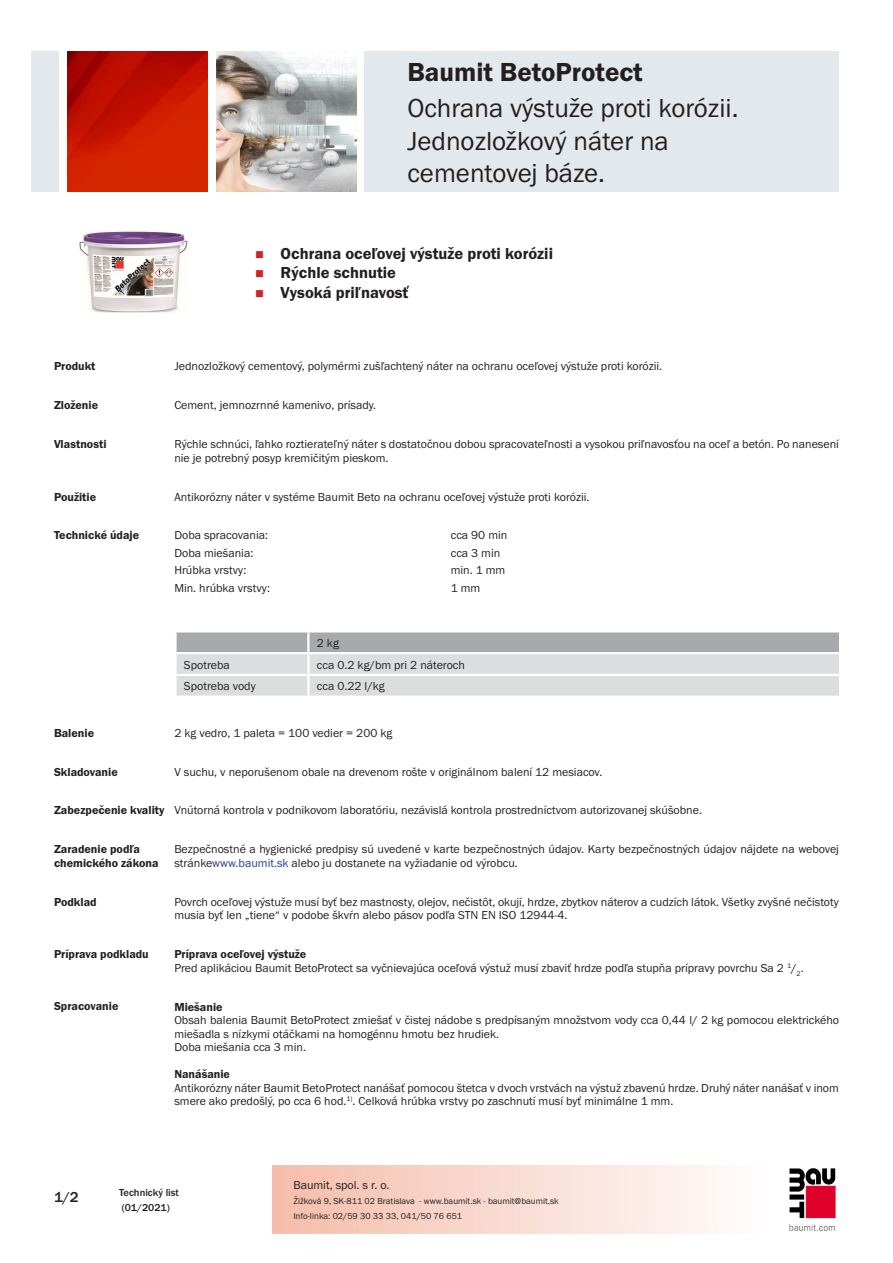
<style>
.page{position:relative;width:893px;height:1263px;background:#fff}
.page>*{position:absolute;margin:0;border:0;box-sizing:border-box;transform-origin:0 0}
.PDS_Produktname_Land{font:27px/32.4px "BM Franklin Gothic URW Boo";color:#231f20}
.PDS_Produktname{font:27px "BM Franklin Gothic URW Dem";color:#231f20}
.t1{font:16.5px "BM Franklin Gothic URW Dem";color:#231f20}
.t2{font:500 15px "BM Franklin Gothic URW";color:#231f20}
.PDS_Standard{font:12px/13.5px "BM Franklin Gothic URW Boo";color:#231f20}
.PDS_Header{font:12px/13.5px "BM Franklin Gothic URW Dem";color:#231f20}
.PDS_Standard_linksbü{font:12px "BM Franklin Gothic URW Boo";color:#231f20}
.PDS_Standard-2{font:12px "BM Franklin Gothic URW Dem";color:#231f20}
.t3{font:500 10.5px/15px "BM Franklin Gothic URW";color:#231f20}
.t4{font:9px/15px "BM Franklin Gothic URW Boo";color:#231f20}
.s1{color:#253f8e}
</style>
<div class="page">
<img style="left:789px;top:1168px;width:47px;height:63px">
<div style="left:32px;top:51px;width:27px;height:140px;background:#e2e8eb"></div>
<img style="left:68px;top:52px;width:140px;height:139px">
<img style="left:216px;top:51px;width:141px;height:140px">
<div style="left:365px;top:51px;width:474px;height:140px;background:#e2e8eb"></div>
<img style="left:79px;top:231px;width:109px;height:82px">
<svg style="left:175px;top:631px;width:665px;height:65px;background:#cfd0d3"></svg>
<hr style="left:308px;top:695px;width:533px;height:3px;background:#fff">
<p class="PDS_Produktname" style="left:407px;top:55px;width:237px">Baumit BetoProtect</p>
<p class="PDS_Produktname_Land" style="left:407px;top:92px;width:333px">Ochrana výstuže proti korózii.<br>Jednozložkový náter na cementovej báze.</p>
<p class="t1" style="left:281px;top:243px;width:274px">Ochrana oceľovej výstuže proti korózii</p>
<p class="t1" style="left:281px;top:263px;width:117px">Rýchle schnutie</p>
<p class="t1" style="left:281px;top:282px;width:130px">Vysoká priľnavosť</p>
<p class="PDS_Header" style="left:54px;top:360px;width:43px">Produkt</p>
<p class="PDS_Standard" style="left:174px;top:360px;width:489px">Jednozložkový cementový, polymérmi zušľachtený náter na ochranu oceľovej výstuže proti korózii.</p>
<p class="PDS_Header" style="left:54px;top:399px;width:46px">Zloženie</p>
<p class="PDS_Standard" style="left:174px;top:399px;width:203px">Cement, jemnozrnné kamenivo, prísady.</p>
<p class="PDS_Header" style="left:54px;top:438px;width:54px">Vlastnosti</p>
<p class="PDS_Standard" style="left:174px;top:438px;width:666px">Rýchle schnúci, ľahko roztierateľný náter s dostatočnou dobou spracovateľnosti a vysokou priľnavosťou na oceľ a betón. Po nanesení nie je potrebný posyp kremičitým pieskom.</p>
<p class="PDS_Header" style="left:54px;top:490px;width:44px">Použitie</p>
<p class="PDS_Standard" style="left:174px;top:490px;width:417px">Antikorózny náter v systéme Baumit Beto na ochranu oceľovej výstuže proti korózii.</p>
<p class="PDS_Header" style="left:54px;top:529px;width:87px">Technické údaje</p>
<p class="PDS_Standard_linksbü" style="left:174px;top:528px;width:95px">Doba spracovania:</p>
<p class="PDS_Standard_linksbü" style="left:451px;top:528px;width:58px">cca 90 min</p>
<p class="PDS_Standard_linksbü" style="left:174px;top:545px;width:81px">Doba miešania:</p>
<p class="PDS_Standard_linksbü" style="left:451px;top:545px;width:51px">cca 3 min</p>
<p class="PDS_Standard_linksbü" style="left:174px;top:563px;width:74px">Hrúbka vrstvy:</p>
<p class="PDS_Standard_linksbü" style="left:451px;top:563px;width:56px">min. 1 mm</p>
<p class="PDS_Standard_linksbü" style="left:174px;top:580px;width:97px">Min. hrúbka vrstvy:</p>
<p class="PDS_Standard_linksbü" style="left:451px;top:580px;width:31px">1 mm</p>
<p class="PDS_Standard_linksbü" style="left:317px;top:635px;width:24px">2 kg</p>
<p class="PDS_Standard_linksbü" style="left:184px;top:657px;width:47px">Spotreba</p>
<p class="PDS_Standard_linksbü" style="left:317px;top:657px;width:149px">cca 0.2 kg/bm pri 2 náteroch</p>
<p class="PDS_Standard_linksbü" style="left:184px;top:679px;width:73px">Spotreba vody</p>
<p class="PDS_Standard_linksbü" style="left:317px;top:679px;width:69px">cca 0.22 l/kg</p>
<p class="PDS_Header" style="left:54px;top:726px;width:42px">Balenie</p>
<p class="PDS_Standard" style="left:174px;top:726px;width:220px">2 kg vedro, 1 paleta = 100 vedier = 200 kg</p>
<p class="PDS_Header" style="left:54px;top:765px;width:65px">Skladovanie</p>
<p class="PDS_Standard" style="left:174px;top:765px;width:430px">V suchu, v neporušenom obale na drevenom rošte v originálnom balení 12 mesiacov.</p>
<p class="PDS_Header" style="left:54px;top:804px;width:112px">Zabezpečenie kvality</p>
<p class="PDS_Standard" style="left:174px;top:804px;width:529px">Vnútorná kontrola v podnikovom laboratóriu, nezávislá kontrola prostredníctvom autorizovanej skúšobne.</p>
<p class="PDS_Header" style="left:54px;top:843px;width:106px">Zaradenie podľa chemického zákona</p>
<p class="PDS_Standard" style="left:174px;top:843px;width:666px">Bezpečnostné a hygienické predpisy sú uvedené v karte bezpečnostných údajov. Karty bezpečnostných údajov nájdete na webovej stránke<span class="s1">www.baumit.sk</span> alebo ju dostanete na vyžiadanie od výrobcu.</p>
<p class="PDS_Header" style="left:54px;top:895px;width:44px">Podklad</p>
<p class="PDS_Standard" style="left:174px;top:895px;width:666px">Povrch oceľovej výstuže musí byť bez mastnosty, olejov, nečistôt, okují, hrdze, zbytkov náterov a cudzích látok. Všetky zvyšné nečistoty musia byť len „tiene“ v podobe škvŕn alebo pásov podľa STN EN ISO 12944-4.</p>
<p class="PDS_Header" style="left:54px;top:947px;width:96px">Príprava podkladu</p>
<p class="PDS_Standard-2" style="left:174px;top:947px;width:134px">Príprava oceľovej výstuže</p>
<p class="PDS_Standard" style="left:174px;top:961px;width:631px">Pred aplikáciou Baumit BetoProtect sa vyčnievajúca oceľová výstuž musí zbaviť hrdze podľa stupňa prípravy povrchu Sa 2 <sup>1</sup>/<sub>2</sub>.</p>
<p class="PDS_Header" style="left:54px;top:1000px;width:66px">Spracovanie</p>
<p class="PDS_Standard-2" style="left:174px;top:999px;width:50px">Miešanie</p>
<p class="PDS_Standard" style="left:174px;top:1013px;width:666px">Obsah balenia Baumit BetoProtect zmiešať v čistej nádobe s predpísaným množstvom vody cca 0,44 l/ 2 kg pomocou elektrického miešadla s nízkymi otáčkami na homogénnu hmotu bez hrudiek.</p>
<p class="PDS_Standard" style="left:174px;top:1040px;width:133px">Doba miešania cca 3 min.</p>
<p class="PDS_Standard-2" style="left:174px;top:1066px;width:57px">Nanášanie</p>
<p class="PDS_Standard" style="left:174px;top:1081px;width:666px">Antikorózny náter Baumit BetoProtect nanášať pomocou štetca v dvoch vrstvách na výstuž zbavenú hrdze. Druhý náter nanášať v inom smere ako predošlý, po cca 6 hod.<sup>1)</sup>. Celková hrúbka vrstvy po zaschnutí musí byť minimálne 1 mm.</p>
<p class="t2" style="left:54px;top:1188px;width:26px">1/2</p>
<p class="t3" style="left:119px;top:1185px;width:61px">Technický list (01/2021)</p>
<p class="PDS_Standard" style="left:293px;top:1178px;width:98px">Baumit, spol. s r. o.</p>
<p class="t4" style="left:293px;top:1193px;width:267px">Žižková 9, SK-811 02 Bratislava - www.baumit.sk - baumit@baumit.sk<br>Info-linka: 02/59 30 33 33, 041/50 76 651</p>
</div>
